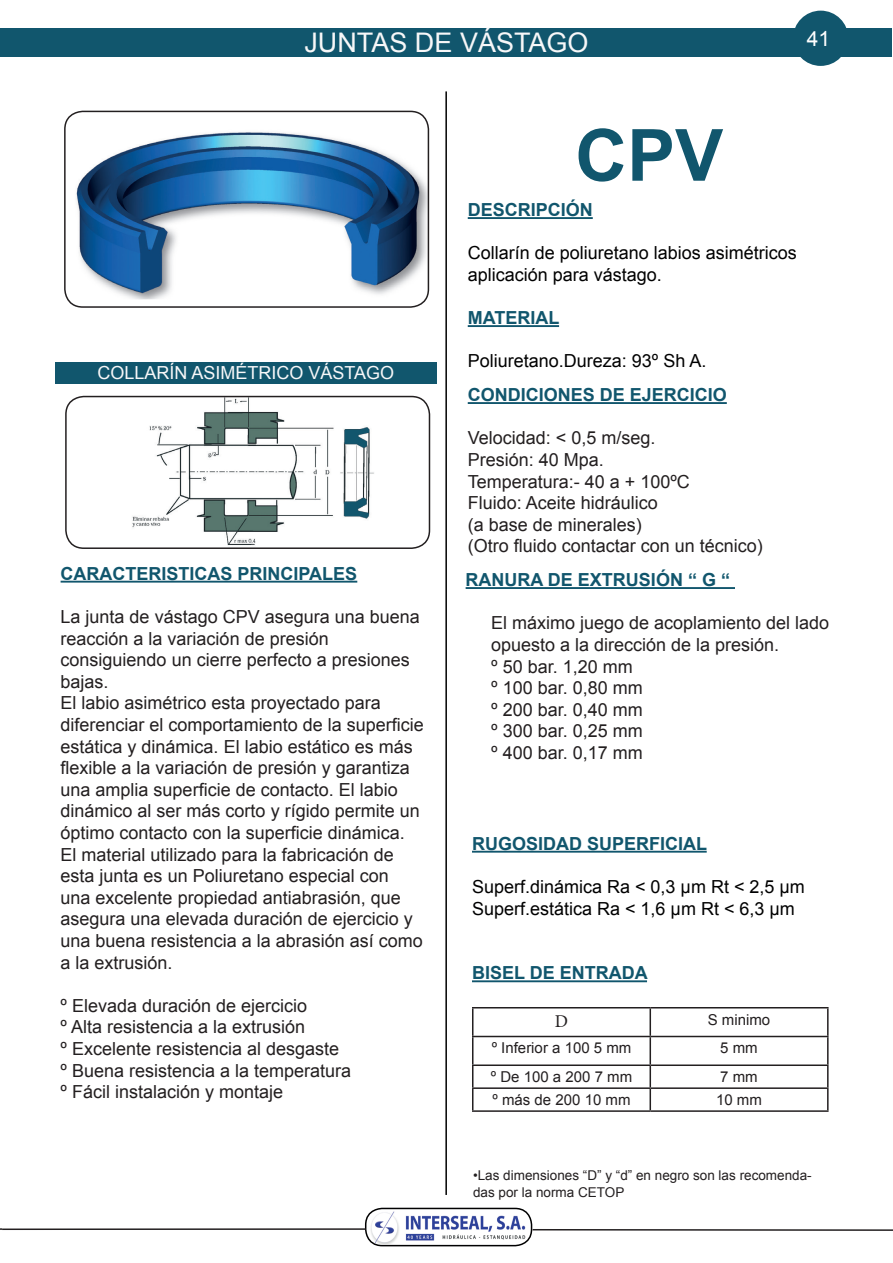
<style>
.page{position:relative;width:893px;height:1263px;background:#fff}
.page>*{position:absolute;margin:0;border:0;box-sizing:border-box;transform-origin:0 0}
.t1{font:700 72px "Arial";color:#11566d}
.t2{font:27px "Arial";color:#f7f7f8}
.t3{font:21px "Arial";color:#fff}
.t4{font:18px/21.6px "Arial";color:#231f20}
.t5{font:18px/21.6px "Arial";color:#000001}
.t6{font:700 18px "Arial";color:#11566d}
.t7{font:18px "Arial";color:#f7f7f8}
.t8{font:18px "Minion Pro";color:#231f20}
.t9{font:15px "Arial";color:#231f20}
.t10{font:13.5px/16.2px "Arial";color:#231f20}
</style>
<div class="page">
<img style="left:65px;top:119px;width:363px;height:181px">
<div style="left:64px;top:111px;width:365px;height:197px;border:2px solid #231f20;border-radius:18px"></div>
<div style="left:55px;top:362px;width:382px;height:21px;background:#11566d"></div>
<hr style="left:468px;top:217px;width:125px;height:2px;background:#11566d">
<hr style="left:468px;top:325px;width:91px;height:2px;background:#11566d">
<hr style="left:61px;top:581px;width:296px;height:2px;background:#11566d">
<hr style="left:468px;top:402px;width:259px;height:2px;background:#11566d">
<hr style="left:466px;top:587px;width:269px;height:2px;background:#11566d">
<hr style="left:472px;top:851px;width:235px;height:2px;background:#11566d">
<hr style="left:472px;top:980px;width:175px;height:2px;background:#11566d">
<hr style="left:472px;top:1007px;width:178px;height:1px;background:#231f20">
<hr style="left:650px;top:1007px;width:179px;height:1px;background:#231f20">
<hr style="left:649px;top:1008px;width:2px;height:28px;background:#231f20">
<hr style="left:827px;top:1008px;width:2px;height:28px;background:#231f20">
<hr style="left:472px;top:1036px;width:178px;height:1px;background:#231f20">
<hr style="left:650px;top:1036px;width:179px;height:1px;background:#231f20">
<hr style="left:649px;top:1037px;width:2px;height:27px;background:#231f20">
<hr style="left:827px;top:1037px;width:2px;height:27px;background:#231f20">
<hr style="left:472px;top:1064px;width:178px;height:2px;background:#231f20">
<hr style="left:650px;top:1064px;width:179px;height:2px;background:#231f20">
<hr style="left:649px;top:1066px;width:2px;height:21px;background:#231f20">
<hr style="left:827px;top:1066px;width:2px;height:21px;background:#231f20">
<hr style="left:472px;top:1087px;width:178px;height:2px;background:#231f20">
<svg style="left:472px;top:1008px;width:1px;height:102px"></svg>
<hr style="left:650px;top:1087px;width:179px;height:2px;background:#231f20">
<hr style="left:649px;top:1089px;width:2px;height:21px;background:#231f20">
<hr style="left:827px;top:1089px;width:2px;height:21px;background:#231f20">
<hr style="left:472px;top:1110px;width:178px;height:2px;background:#231f20">
<hr style="left:650px;top:1110px;width:179px;height:2px;background:#231f20">
<div style="left:1px;top:28px;width:891px;height:29px;background:#11566d"></div>
<img style="left:132px;top:399px;width:242px;height:146px">
<div style="left:65px;top:396px;width:365px;height:153px;border:2px solid #231f20;border-radius:18px"></div>
<hr style="left:445px;top:91px;width:2px;height:1104px;background:#000001">
<div style="left:793px;top:11px;width:55px;height:55px;background:#11566d;border-radius:50%"></div>
<img style="left:366px;top:1208px;width:165px;height:36px">
<div style="left:365px;top:1208px;width:167px;height:38px;border:2px solid #000001;border-radius:16px"></div>
<hr style="left:2px;top:1228px;width:364px;height:2px;background:#231f20">
<hr style="left:533px;top:1229px;width:360px;height:2px;background:#231f20">
<h2 class="t2" style="left:304px;top:25px;width:286px">JUNTAS DE VÁSTAGO</h2>
<p class="t3" style="left:807px;top:25px;width:25px">41</p>
<p class="t7" style="left:97px;top:361px;width:298px">COLLARÍN ASIMÉTRICO VÁSTAGO</p>
<h1 class="t1" style="left:575px;top:107px;width:150px">CPV</h1>
<p class="t6" style="left:468px;top:198px;width:127px">DESCRIPCIÓN</p>
<p class="t5" style="left:468px;top:242px;width:331px">Collarín de poliuretano labios asimétricos aplicación para vástago.</p>
<p class="t6" style="left:468px;top:306px;width:93px">MATERIAL</p>
<p class="t5" style="left:468px;top:350px;width:240px">Poliuretano.Dureza: 93º Sh A.</p>
<p class="t6" style="left:61px;top:561px;width:298px">CARACTERISTICAS PRINCIPALES</p>
<p class="t4" style="left:61px;top:606px;width:365px">La junta de vástago CPV asegura una buena reacción a la variación de presión consiguiendo un cierre perfecto a presiones bajas.<br>El labio asimétrico esta proyectado para diferenciar el comportamiento de la superficie estática y dinámica. El labio estático es más flexible a la variación de presión y garantiza una amplia superficie de contacto. El labio dinámico al ser más corto y rígido permite un óptimo contacto con la superficie dinámica.<br>El material utilizado para la fabricación de esta junta es un Poliuretano especial con<br>una excelente propiedad antiabrasión, que asegura una elevada duración de ejercicio y una buena resistencia a la abrasión así como a la extrusión.</p>
<p class="t4" style="left:61px;top:995px;width:292px">º Elevada duración de ejercicio<br>º Alta resistencia a la extrusión<br>º Excelente resistencia al desgaste<br>º Buena resistencia a la temperatura º Fácil instalación y montaje</p>
<p class="t6" style="left:468px;top:383px;width:261px">CONDICIONES DE EJERCICIO</p>
<p class="t4" style="left:468px;top:427px;width:297px">Velocidad: &lt; 0,5 m/seg.<br>Presión: 40 Mpa.<br>Temperatura:- 40 a + 100ºC<br>Fluido: Aceite hidráulico<br>(a base de minerales)<br>(Otro fluido contactar con un técnico)</p>
<p class="t6" style="left:466px;top:568px;width:266px">RANURA DE EXTRUSIÓN “ G “</p>
<p class="t4" style="left:491px;top:612px;width:340px">El máximo juego de acoplamiento del lado opuesto a la dirección de la presión.<br>º 50 bar. 1,20 mm<br>º 100 bar. 0,80 mm<br>º 200 bar. 0,40 mm<br>º 300 bar. 0,25 mm<br>º 400 bar. 0,17 mm</p>
<p class="t6" style="left:472px;top:831px;width:237px">RUGOSIDAD SUPERFICIAL</p>
<p class="t5" style="left:472px;top:876px;width:334px">Superf.dinámica Ra &lt; 0,3 μm Rt &lt; 2,5 μm<br>Superf.estática Ra &lt; 1,6 μm Rt &lt; 6,3 μm</p>
<p class="t6" style="left:472px;top:961px;width:177px">BISEL DE ENTRADA</p>
<p class="t8" style="left:555px;top:1009px;width:15px">D</p>
<p class="t9" style="left:708px;top:1009px;width:64px">S minimo</p>
<p class="t9" style="left:492px;top:1038px;width:141px">º Inferior a 100 5 mm</p>
<p class="t9" style="left:720px;top:1038px;width:39px">5 mm</p>
<p class="t9" style="left:491px;top:1067px;width:143px">º De 100 a 200 7 mm</p>
<p class="t9" style="left:720px;top:1067px;width:39px">7 mm</p>
<p class="t9" style="left:492px;top:1090px;width:140px">º más de 200 10 mm</p>
<p class="t9" style="left:716px;top:1090px;width:47px">10 mm</p>
<p class="t10" style="left:473px;top:1167px;width:340px">•Las dimensiones “D” y “d” en negro son las recomenda&shy;das por la norma CETOP</p>
</div>
